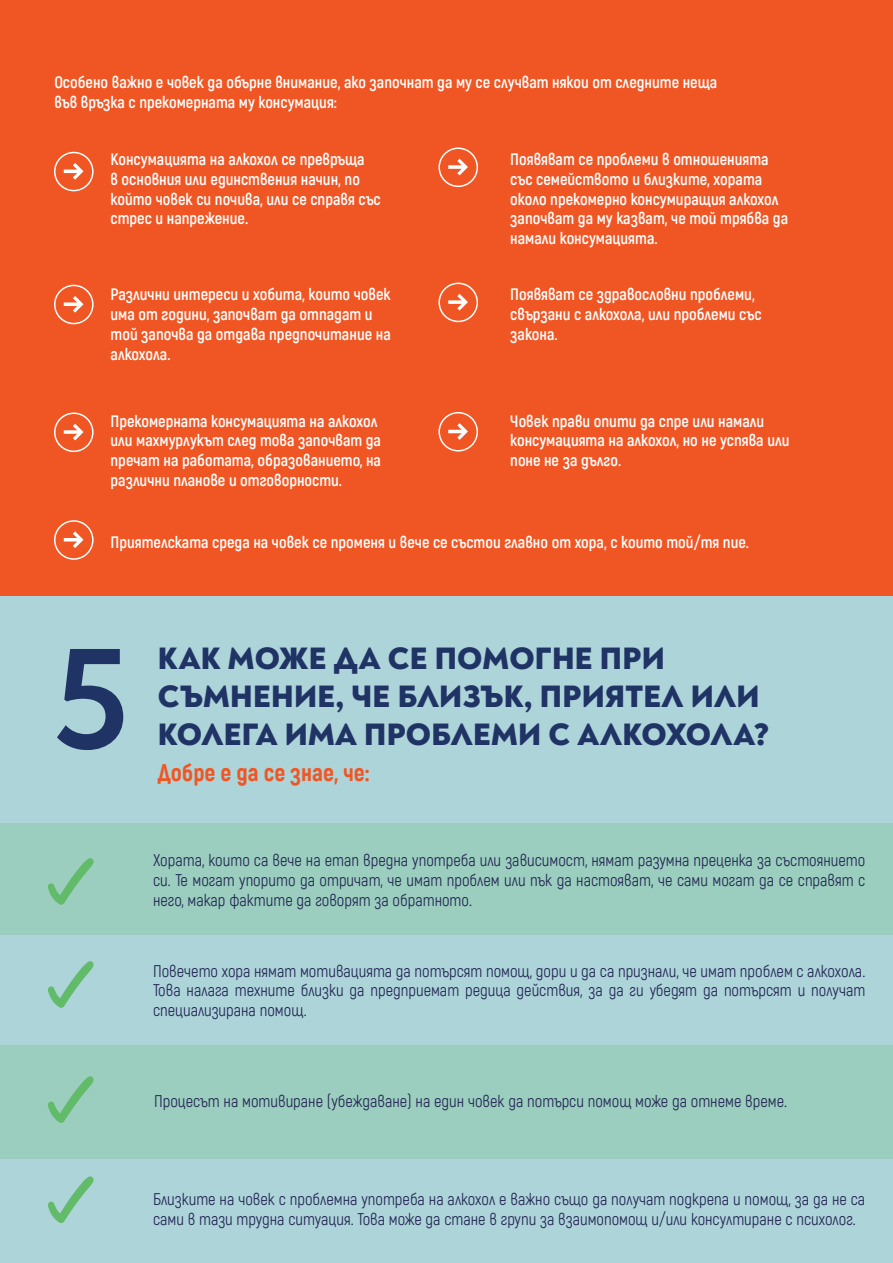
<style>
.page{position:relative;width:893px;height:1263px;background:#add4d9}
.page>*{position:absolute;margin:0;border:0;box-sizing:border-box;transform-origin:0 0}
.t1{font:700 150px "Noah";color:#203365}
.t2{font:800 31.5px/37.8px "Noah";letter-spacing:.01em;color:#203365}
.t3{font:800 24px "Akrobat";color:#f05623}
.t4{font:700 16.5px/19.8px "Akrobat";color:#fff}
.t5{font:16.5px/19.8px "Akrobat";color:#242654;text-align:justify}
</style>
<div class="page">
<div style="left:0;top:823px;width:893px;height:111px;background:#9bcebe"></div>
<div style="left:0;top:1045px;width:893px;height:114px;background:#9bcebe"></div>
<div style="left:0;top:0;width:893px;height:595px;background:#f05623"></div>
<div style="left:54px;top:152px;width:40px;height:39px;border:2px solid #fff;border-radius:50%"></div>
<svg style="left:64px;top:163px;width:20px;height:17px"></svg>
<div style="left:54px;top:285px;width:40px;height:39px;border:2px solid #fff;border-radius:50%"></div>
<svg style="left:64px;top:296px;width:20px;height:17px"></svg>
<div style="left:54px;top:412px;width:40px;height:40px;border:2px solid #fff;border-radius:50%"></div>
<svg style="left:64px;top:424px;width:20px;height:16px"></svg>
<div style="left:54px;top:520px;width:40px;height:40px;border:2px solid #fff;border-radius:50%"></div>
<svg style="left:64px;top:531px;width:20px;height:17px"></svg>
<div style="left:438px;top:147px;width:40px;height:40px;border:2px solid #fff;border-radius:50%"></div>
<svg style="left:448px;top:159px;width:20px;height:16px"></svg>
<div style="left:438px;top:283px;width:40px;height:39px;border:2px solid #fff;border-radius:50%"></div>
<svg style="left:448px;top:294px;width:20px;height:16px"></svg>
<div style="left:438px;top:412px;width:40px;height:39px;border:2px solid #fff;border-radius:50%"></div>
<svg style="left:448px;top:423px;width:20px;height:17px"></svg>
<svg style="left:48px;top:858px;width:46px;height:47px"></svg>
<svg style="left:48px;top:961px;width:46px;height:47px"></svg>
<svg style="left:48px;top:1076px;width:46px;height:47px"></svg>
<svg style="left:48px;top:1176px;width:46px;height:47px"></svg>
<p class="t4" style="left:54px;top:72px;width:664px">Особено важно е човек да обърне внимание, ако започнат да му се случват някои от следните неща във връзка с прекомерната му консумация:</p>
<p class="t4" style="left:111px;top:149px;width:272px">Консумацията на алкохол се превръща<br>в основния или единствения начин, по който човек си почива, или се справя със стрес и напрежение.</p>
<p class="t4" style="left:111px;top:284px;width:282px">Различни интереси и хобита, които човек има от години, започват да отпадат и той започва да отдава предпочитание на алкохола.</p>
<p class="t4" style="left:111px;top:411px;width:272px">Прекомерната консумацията на алкохол или махмурлукът след това започват да пречат на работата, образованието, на различни планове и отговорности.</p>
<p class="t4" style="left:510px;top:149px;width:279px">Появяват се проблеми в отношенията със семейството и близките, хората около прекомерно консумиращия алкохол започват да му казват, че той трябва да намали консумацията.</p>
<p class="t4" style="left:510px;top:284px;width:253px">Появяват се здравословни проблеми, свързани с алкохола, или проблеми със закона.</p>
<p class="t4" style="left:510px;top:411px;width:281px">Човек прави опити да спре или намали консумацията на алкохол, но не успява или поне не за дълго.</p>
<p class="t4" style="left:111px;top:532px;width:640px">Приятелската среда на човек се променя и вече се състои главно от хора, с които той/тя пие.</p>
<h1 class="t1" style="left:54px;top:603px;width:75px">5</h1>
<h2 class="t2" style="left:158px;top:639px;width:613px">КАК МОЖЕ ДА СЕ ПОМОГНЕ ПРИ<br>СЪМНЕНИЕ, ЧЕ БЛИЗЪК, ПРИЯТЕЛ ИЛИ<br>КОЛЕГА ИМА ПРОБЛЕМИ С АЛКОХОЛА?</h2>
<h3 class="t3" style="left:158px;top:757px;width:213px">Добре е да се знае, че:</h3>
<p class="t5" style="left:153px;top:851px;width:714px">Хората, които са вече на етап вредна употреба или зависимост, нямат разумна преценка за състоянието си. Те могат упорито да отричат, че имат проблем или пък да настояват, че сами могат да се справят с него, макар фактите да говорят за обратното.</p>
<p class="t5" style="left:153px;top:961px;width:714px">Повечето хора нямат мотивацията да потърсят помощ, дори и да са признали, че имат проблем с алкохола.<br>Това налага техните близки да предприемат редица действия, за да ги убедят да потърсят и получат специализирана помощ.</p>
<p class="t5" style="left:154px;top:1091px;width:634px">Процесът на мотивиране (убеждаване) на един човек да потърси помощ може да отнеме време.</p>
<p class="t5" style="left:153px;top:1189px;width:714px">Близките на човек с проблемна употреба на алкохол е важно също да получат подкрепа и помощ, за да не са сами в тази трудна ситуация. Това може да стане в групи за взаимопомощ и/или консултиране с психолог.</p>
</div>
